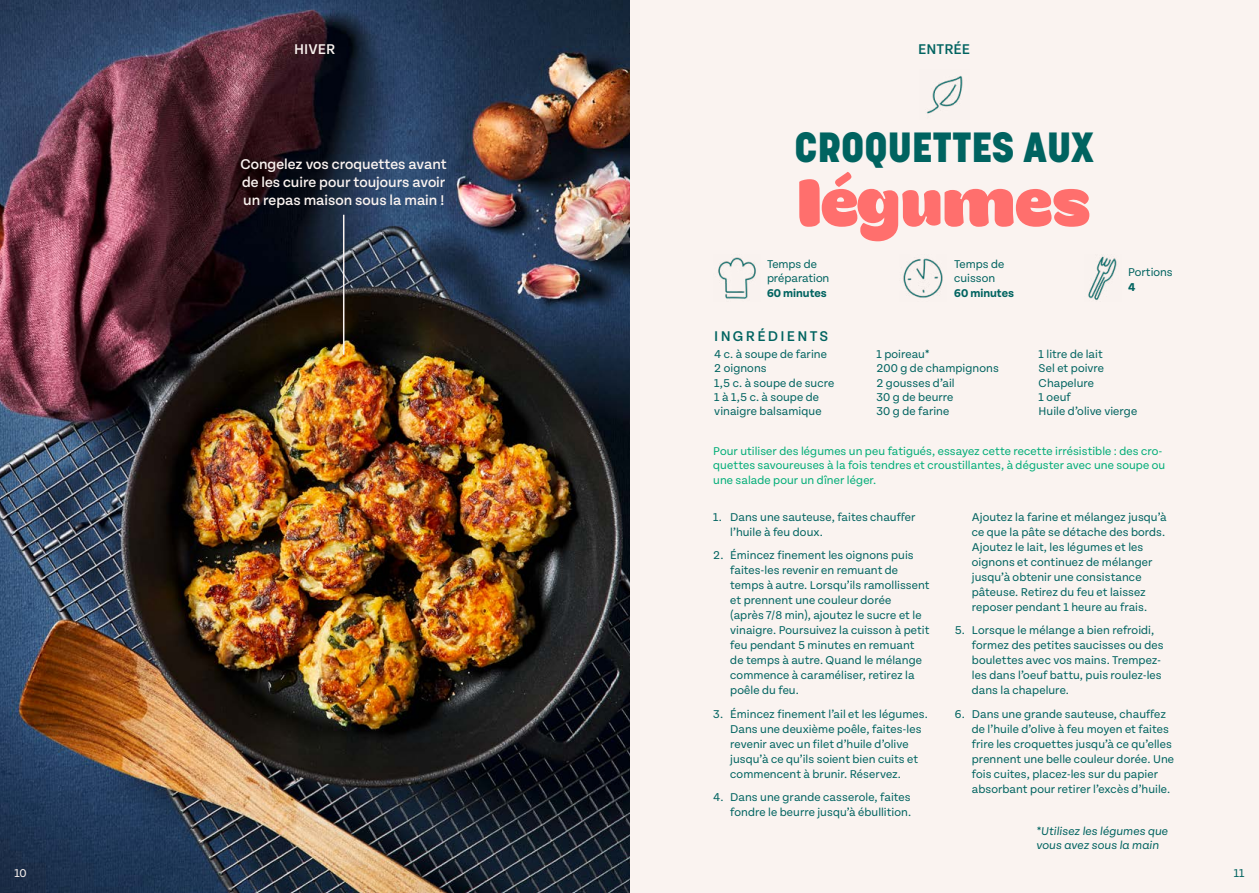
<style>
.page{position:relative;width:1259px;height:893px;background:#fff}
.page>*{position:absolute;margin:0;border:0;box-sizing:border-box;transform-origin:0 0}
.t1{font:71.1px "Konga Pro";color:#ff6f6d}
.t2{font:800 41.85px "Korolev";color:#006360}
.t3{font:500 15px/18px "Tenon";color:#faf3f0;text-align:justify}
.t4{font:500 15px "Tenon";letter-spacing:.15em;color:#006360}
.t5{font:12px/15px "Tenon";letter-spacing:.005em;color:#006360}
.t6{font:12px/14.4px "Tenon";letter-spacing:.005em;color:#00ad77}
.t7{font:italic 12px/14.4px "Tenon";letter-spacing:.005em;color:#006360}
.t8{font:700 12px "Tenon";color:#006360}
.t9{font:12px "Tenon";color:#faf3f0}
</style>
<div class="page">
<div style="left:629px;top:0;width:630px;height:893px;background:#faf3f0"></div>
<img style="left:0;top:0;width:629px;height:893px">
<img style="left:718px;top:257px;width:38px;height:42px">
<img style="left:903px;top:258px;width:40px;height:40px">
<img style="left:1088px;top:256px;width:29px;height:44px">
<hr style="left:343px;top:215px;width:1px;height:140px;background:#faf3f0">
<img style="left:926px;top:76px;width:37px;height:38px">
<p class="t3" style="left:294px;top:41px;width:43px">HIVER</p>
<p class="t4" style="left:918px;top:41px;width:54px">ENTRÉE</p>
<p class="t3" style="left:241px;top:156px;width:208px">Congelez vos croquettes avant de les cuire pour toujours avoir un repas maison sous la main !</p>
<h2 class="t2" style="left:794px;top:121px;width:301px">CROQUETTES AUX</h2>
<h1 class="t1" style="left:798px;top:162px;width:294px">légumes</h1>
<p class="t5" style="left:767px;top:257px;width:64px;line-height:14.4px">Temps de préparation</p>
<p class="t8" style="left:767px;top:286px;width:61px">60 minutes</p>
<p class="t5" style="left:954px;top:257px;width:52px;line-height:14.4px">Temps de cuisson</p>
<p class="t8" style="left:954px;top:286px;width:61px">60 minutes</p>
<p class="t5" style="left:1128px;top:265px;width:46px">Portions</p>
<p class="t8" style="left:1128px;top:280px;width:9px">4</p>
<p class="t4" style="left:714px;top:328px;width:116px">INGRÉDIENTS</p>
<p class="t5" style="left:714px;top:347px;width:121px;line-height:14.4px">4 c. à soupe de farine<br>2 oignons<br>1,5 c. à soupe de sucre<br>1 à 1,5 c. à soupe de vinaigre balsamique</p>
<p class="t5" style="left:876px;top:347px;width:124px;line-height:14.4px">1 poireau*<br>200 g de champignons<br>2 gousses d’ail<br>30 g de beurre<br>30 g de farine</p>
<p class="t5" style="left:1038px;top:347px;width:100px;line-height:14.4px">1 litre de lait<br>Sel et poivre<br>Chapelure<br>1 oeuf<br>Huile d’olive vierge</p>
<p class="t6" style="left:713px;top:444px;width:453px">Pour utiliser des légumes un peu fatigués, essayez cette recette irrésistible : des cro&shy;quettes savoureuses à la fois tendres et croustillantes, à déguster avec une soupe ou une salade pour un dîner léger.</p>
<p class="t5" style="left:730px;top:510px;width:187px;text-indent:-17px">1. Dans une sauteuse, faites chauffer l’huile à feu doux.</p>
<p class="t5" style="left:730px;top:548px;width:201px;text-indent:-17px">2. Émincez finement les oignons puis faites-les revenir en remuant de temps à autre. Lorsqu’ils ramollissent et prennent une couleur dorée<br>(après 7/8 min), ajoutez le sucre et le vinaigre. Poursuivez la cuisson à petit feu pendant 5 minutes en remuant de temps à autre. Quand le mélange commence à caraméliser, retirez la poêle du feu.</p>
<p class="t5" style="left:730px;top:707px;width:199px;text-indent:-17px">3. Émincez finement l’ail et les légumes.<br>Dans une deuxième poêle, faites-les revenir avec un filet d’huile d’olive jusqu’à ce qu’ils soient bien cuits et commencent à brunir. Réservez.</p>
<p class="t5" style="left:713px;top:790px;width:199px;text-align:right">4. Dans une grande casserole, faites fondre le beurre jusqu’à ébullition.</p>
<p class="t5" style="left:972px;top:510px;width:196px">Ajoutez la farine et mélangez jusqu’à ce que la pâte se détache des bords.<br>Ajoutez le lait, les légumes et les oignons et continuez de mélanger jusqu’à obtenir une consistance pâteuse. Retirez du feu et laissez reposer pendant 1 heure au frais.</p>
<p class="t5" style="left:972px;top:623px;width:193px;text-indent:-17px">5. Lorsque le mélange a bien refroidi, formez des petites saucisses ou des boulettes avec vos mains. Trempez&shy;les dans l’oeuf battu, puis roulez-les dans la chapelure.</p>
<p class="t5" style="left:972px;top:707px;width:204px;text-indent:-17px">6. Dans une grande sauteuse, chauffez de l’huile d’olive à feu moyen et faites frire les croquettes jusqu’à ce qu’elles prennent une belle couleur dorée. Une fois cuites, placez-les sur du papier absorbant pour retirer l’excès d’huile.</p>
<p class="t7" style="left:1036px;top:824px;width:133px">*Utilisez les légumes que vous avez sous la main</p>
<p class="t9" style="left:14px;top:867px;width:14px">10</p>
<p class="t5" style="left:1233px;top:866px;width:12px">11</p>
</div>
